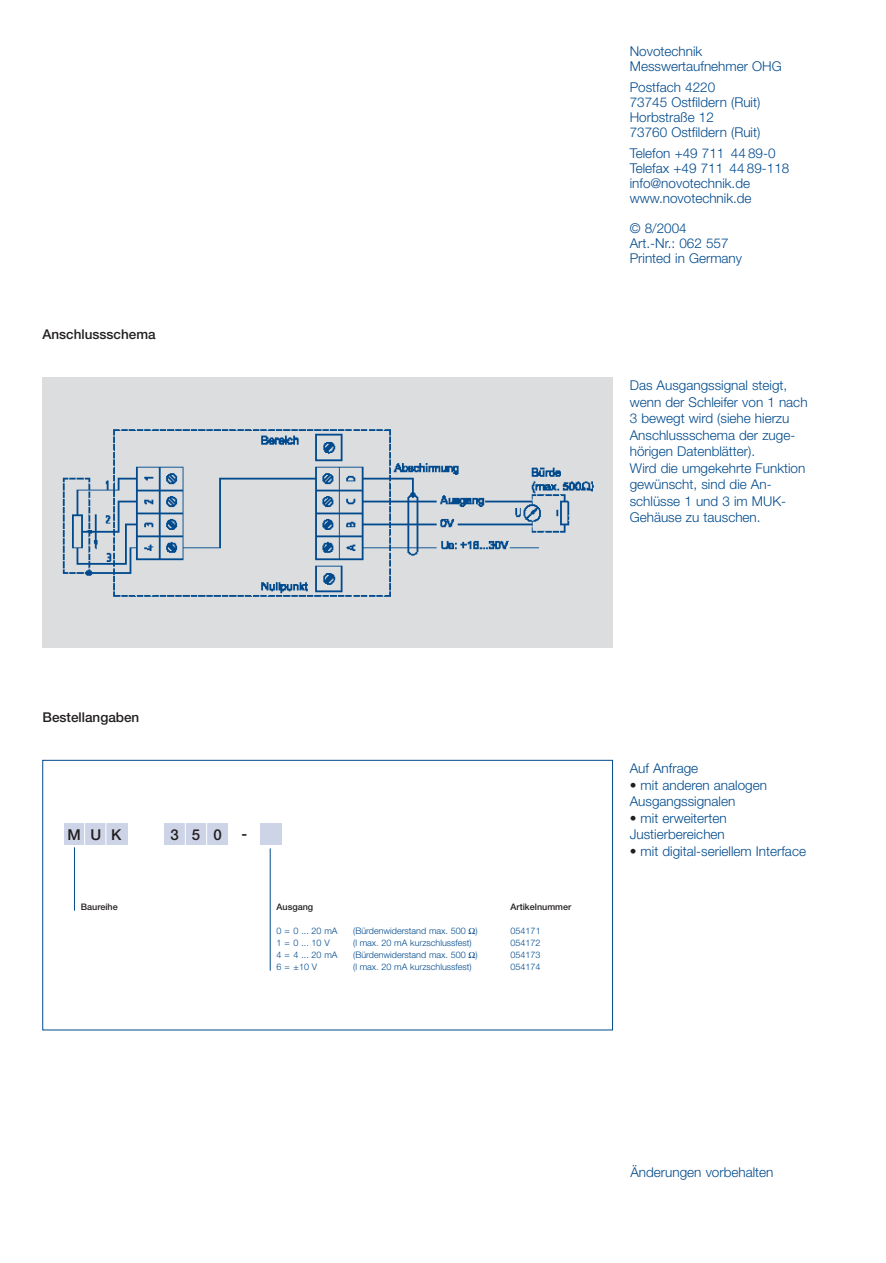
<style>
.page{position:relative;width:886px;height:1263px;background:#fff}
.page>*{position:absolute;margin:0;border:0;box-sizing:border-box;transform-origin:0 0}
.t1{font:500 15px "Helvetica Neue";color:#231f20}
.t2{font:300 13.5px/16.5px "Helvetica Neue";color:#004a8d}
.t3{font:500 13.5px "Helvetica Neue";color:#231f20}
.t4{font:300 9px "Helvetica Neue";color:#004a8d}
.t5{font:500 9px "Helvetica Neue";color:#231f20}
.s1{color:#231f20}
</style>
<div class="page">
<img style="left:43px;top:377px;width:569px;height:270px">
<div style="left:43px;top:760px;width:569px;height:270px;border:1px solid #004a8d"></div>
<hr style="left:74px;top:847px;width:1px;height:64px;background:#004a8d">
<div style="left:64px;top:823px;width:64px;height:22px;background:#cdd4e7"></div>
<hr style="left:84px;top:819px;width:1px;height:31px;background:#fff">
<hr style="left:105px;top:819px;width:1px;height:31px;background:#fff">
<div style="left:164px;top:824px;width:64px;height:21px;background:#cdd4e7"></div>
<hr style="left:185px;top:819px;width:1px;height:31px;background:#fff">
<hr style="left:206px;top:819px;width:1px;height:31px;background:#fff">
<div style="left:260px;top:823px;width:22px;height:22px;background:#cdd4e7"></div>
<hr style="left:270px;top:848px;width:1px;height:123px;background:#004a8d">
<p class="t3" style="left:43px;top:330px;width:115px">Anschlussschema</p>
<p class="t2" style="left:629px;top:43px;width:153px;line-height:15px">Novotechnik<br>Messwertaufnehmer OHG</p>
<p class="t2" style="left:629px;top:79px;width:132px;line-height:15px">Postfach 4220<br>73745 Ostfildern (Ruit)<br>Horbstraße 12<br>73760 Ostfildern (Ruit)</p>
<p class="t2" style="left:629px;top:145px;width:161px;line-height:15px">Telefon +49 711 44 89-0<br>Telefax +49 711 44 89-118 info@novotechnik.de www.novotechnik.de</p>
<p class="t2" style="left:629px;top:220px;width:114px;line-height:15px">© 8/2004<br>Art.-Nr.: 062 557<br>Printed in Germany</p>
<p class="t2" style="left:629px;top:377px;width:179px">Das Ausgangssignal steigt, wenn der Schleifer von 1 nach<br>3 bewegt wird (siehe hierzu<br>Anschlussschema der zuge&shy;hörigen Datenblätter).<br>Wird die umgekehrte Funktion gewünscht, sind die An&shy;schlüsse 1 und 3 im MUK-<br>Gehäuse zu tauschen.</p>
<p class="t3" style="left:43px;top:712px;width:98px">Bestellangaben</p>
<p class="t1" style="left:68px;top:829px;width:15px">M</p>
<p class="t1" style="left:111px;top:829px;width:12px">K</p>
<p class="t1" style="left:90px;top:829px;width:12px">U</p>
<p class="t1" style="left:170px;top:829px;width:10px">3</p>
<p class="t1" style="left:213px;top:829px;width:10px">0</p>
<p class="t1" style="left:192px;top:829px;width:10px">5</p>
<p class="t1" style="left:241px;top:828px;width:7px">-</p>
<p class="t5" style="left:81px;top:904px;width:38px">Baureihe</p>
<p class="t5" style="left:276px;top:904px;width:38px">Ausgang</p>
<p class="t5" style="left:510px;top:904px;width:62px">Artikelnummer</p>
<p class="t4" style="left:276px;top:925px;width:62px">0 = 0 ... 20 mA</p>
<p class="t4" style="left:353px;top:925px;width:126px">(Bürdenwiderstand max. 500 Ω)</p>
<p class="t4" style="left:510px;top:925px;width:32px">054171</p>
<p class="t4" style="left:276px;top:937px;width:55px">1 = 0 ... 10 V</p>
<p class="t4" style="left:353px;top:937px;width:120px">(l max. 20 mA kurzschlussfest)</p>
<p class="t4" style="left:510px;top:937px;width:32px">054172</p>
<p class="t4" style="left:276px;top:949px;width:62px">4 = 4 ... 20 mA</p>
<p class="t4" style="left:353px;top:949px;width:126px">(Bürdenwiderstand max. 500 Ω)</p>
<p class="t4" style="left:510px;top:949px;width:32px">054173</p>
<p class="t4" style="left:276px;top:961px;width:42px">6 = ±10 V</p>
<p class="t4" style="left:353px;top:961px;width:120px">(l max. 20 mA kurzschlussfest)</p>
<p class="t4" style="left:510px;top:961px;width:32px">054174</p>
<p class="t2" style="left:629px;top:760px;width:70px">Auf Anfrage</p>
<p class="t2" style="left:629px;top:776px;width:139px"><span class="s1">•</span> mit anderen analogen<br>Ausgangssignalen</p>
<p class="t2" style="left:629px;top:809px;width:99px"><span class="s1">•</span> mit erweiterten<br>Justierbereichen</p>
<p class="t2" style="left:629px;top:842px;width:178px"><span class="s1">•</span> mit digital-seriellem Interface</p>
<p class="t2" style="left:630px;top:1163px;width:144px">Änderungen vorbehalten</p>
</div>
